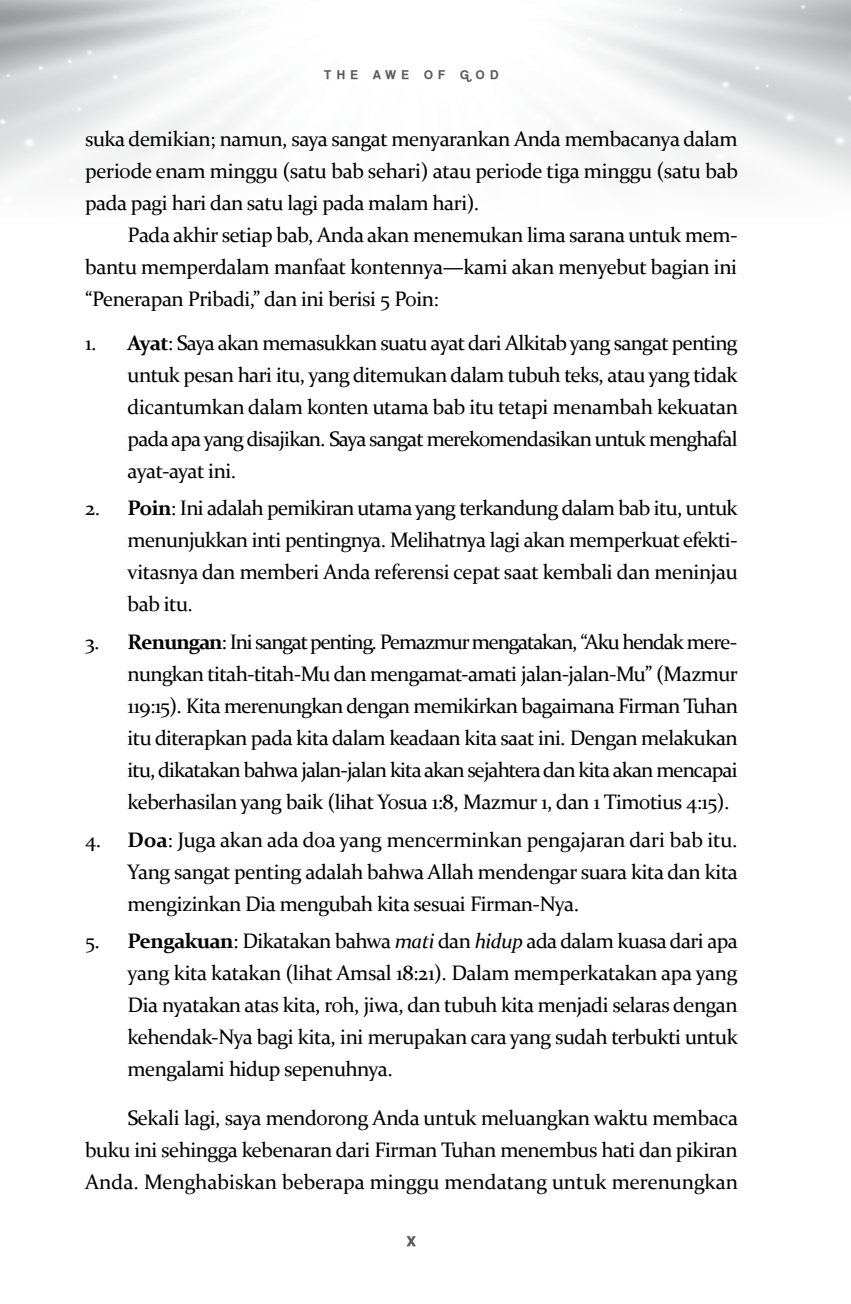
<style>
.page{position:relative;width:851px;height:1304px;background:#fff}
.page>*{position:absolute;margin:0;border:0;box-sizing:border-box;transform-origin:0 0}
.t1{font:21px/32px "Constantia";letter-spacing:-.025em;color:#000;text-align:justify}
.t2{font:18px "Coolvetica";color:#58595b}
.t3{font:12px "Coolvetica";letter-spacing:.5em;color:#58595b}
.s1{font-weight:700}
.s2{font-style:italic}
</style>
<div class="page">
<p class="t3" style="left:324px;top:68px;width:35px">THE</p>
<p class="t3" style="left:373px;top:68px;width:38px">AWE</p>
<p class="t3" style="left:424px;top:68px;width:23px">O F</p>
<p class="t3" style="left:460px;top:68px;width:39px">GOD</p>
<p class="t1" style="left:85px;top:122px;width:654px">suka demikian; namun, saya sangat menyarankan Anda membacanya dalam periode enam minggu (satu bab sehari) atau periode tiga minggu (satu bab pada pagi hari dan satu lagi pada malam hari).</p>
<p class="t1" style="left:85px;top:218px;width:653px;text-indent:43px">Pada akhir setiap bab, Anda akan menemukan lima sarana untuk mem&shy;bantu memperdalam manfaat kontennya—kami akan menyebut bagian ini “Penerapan Pribadi,” dan ini berisi 5 Poin:</p>
<p class="t1" style="left:128px;top:325px;width:611px;text-indent:-43px">1. <span class="s1">Ayat</span>: Saya akan memasukkan suatu ayat dari Alkitab yang sangat penting untuk pesan hari itu, yang ditemukan dalam tubuh teks, atau yang tidak dicantumkan dalam konten utama bab itu tetapi menambah kekuatan pada apa yang disajikan. Saya sangat merekomendasikan untuk menghafal ayat-ayat ini.</p>
<p class="t1" style="left:128px;top:491px;width:611px;text-indent:-43px">2. <span class="s1">Poin</span>: Ini adalah pemikiran utama yang terkandung dalam bab itu, untuk menunjukkan inti pentingnya. Melihatnya lagi akan memperkuat efekti&shy;vitasnya dan memberi Anda referensi cepat saat kembali dan meninjau bab itu.</p>
<p class="t1" style="left:128px;top:625px;width:611px;text-indent:-43px">3. <span class="s1">Renungan</span>: Ini sangat penting. Pemazmur mengatakan, “Aku hendak mere&shy;nungkan titah-titah-Mu dan mengamat-amati jalan-jalan-Mu” (Mazmur 119:15). Kita merenungkan dengan memikirkan bagaimana Firman Tuhan itu diterapkan pada kita dalam keadaan kita saat ini. Dengan melakukan itu, dikatakan bahwa jalan-jalan kita akan sejahtera dan kita akan mencapai keberhasilan yang baik (lihat Yosua 1:8, Mazmur 1, dan 1 Timotius 4:15).</p>
<p class="t1" style="left:128px;top:823px;width:611px;text-indent:-43px">4. <span class="s1">Doa</span>: Juga akan ada doa yang mencerminkan pengajaran dari bab itu.<br>Yang sangat penting adalah bahwa Allah mendengar suara kita dan kita mengizinkan Dia mengubah kita sesuai Firman-Nya.</p>
<p class="t1" style="left:128px;top:924px;width:611px;text-indent:-43px">5. <span class="s1">Pengakuan</span>: Dikatakan bahwa <span class="s2">mati</span> dan <span class="s2">hidup</span> ada dalam kuasa dari apa yang kita katakan (lihat Amsal 18:21). Dalam memperkatakan apa yang Dia nyatakan atas kita, roh, jiwa, dan tubuh kita menjadi selaras dengan kehendak-Nya bagi kita, ini merupakan cara yang sudah terbukti untuk mengalami hidup sepenuhnya.</p>
<p class="t1" style="left:85px;top:1101px;width:654px;text-indent:43px">Sekali lagi, saya mendorong Anda untuk meluangkan waktu membaca buku ini sehingga kebenaran dari Firman Tuhan menembus hati dan pikiran Anda. Menghabiskan beberapa minggu mendatang untuk merenungkan</p>
<p class="t2" style="left:406px;top:1230px;width:11px">x</p>
</div>
